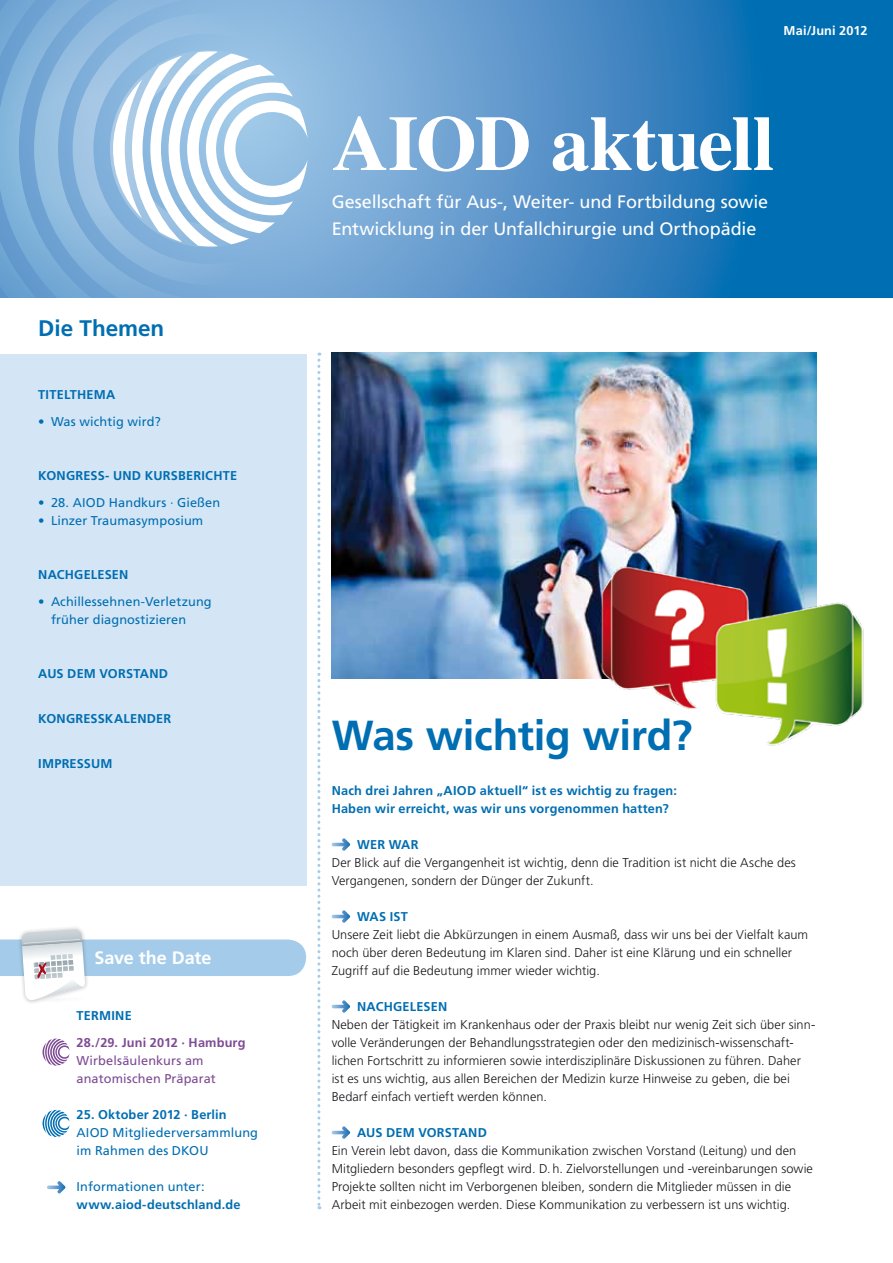
<style>
.page{position:relative;width:893px;height:1263px;background:#fff}
.page>*{position:absolute;margin:0;border:0;box-sizing:border-box;transform-origin:0 0}
.t1{font:700 78px "Times";letter-spacing:-.015em;color:#fff}
.t2{font:700 42px "Frutiger LT Std";letter-spacing:-.01em;color:#006eb2}
.t3{font:700 22.5px "Frutiger LT Std";color:#006eb2}
.t4{font:18px/27px "Frutiger LT Std";letter-spacing:-.005em;color:#fff}
.t5{font:700 18px "Frutiger LT Std";color:#fff}
.t6{font:300 12.75px/18px "Frutiger LT Std";letter-spacing:.005em;color:#1a171c}
.t7{font:700 12.75px/18px "Frutiger LT Std";letter-spacing:.015em;color:#006eb2}
.t8{font:12.75px/18px "Frutiger LT Std";letter-spacing:.01em;color:#006eb2}
.t9{font:12.75px/18px "Frutiger LT Std";letter-spacing:.01em;color:#7e4a94}
.t10{font:700 12.75px "Frutiger LT Std";letter-spacing:.015em;color:#7e4a94}
.t11{font:700 12.75px "Frutiger LT Std";letter-spacing:.01em;color:#fff}
</style>
<div class="page">
<svg style="left:281px;top:0;width:612px;height:298px;background:#418bc4"></svg>
<svg style="left:0;top:0;width:281px;height:298px;background:#83b1da"></svg>
<svg style="left:317px;top:353px;width:3px;height:856px"></svg>
<img style="left:332px;top:353px;width:484px;height:325px">
<svg style="left:113px;top:51px;width:195px;height:195px"></svg>
<div style="left:17px;top:925px;width:69px;height:25px;background:#1a171c;opacity:.3"></div>
<svg style="left:0;top:929px;width:306px;height:74px"></svg>
<img style="left:597px;top:563px;width:267px;height:183px">
<div style="left:0;top:354px;width:306px;height:531px;background:#d4e6f5"></div>
<svg style="left:47px;top:1181px;width:18px;height:12px"></svg>
<svg style="left:332px;top:838px;width:18px;height:13px"></svg>
<svg style="left:332px;top:910px;width:18px;height:13px"></svg>
<svg style="left:332px;top:1000px;width:18px;height:13px"></svg>
<svg style="left:332px;top:1126px;width:18px;height:13px"></svg>
<svg style="left:43px;top:1110px;width:26px;height:27px"></svg>
<svg style="left:43px;top:1038px;width:26px;height:27px"></svg>
<h3 class="t3" style="left:38px;top:315px;width:128px">Die Themen</h3>
<p class="t7" style="left:38px;top:386px;width:76px">Titelthema</p>
<p class="t8" style="left:38px;top:413px;width:124px">• Was wichtig wird?</p>
<p class="t7" style="left:38px;top:467px;width:200px">Kongress- und Kursberichte</p>
<p class="t8" style="left:38px;top:494px;width:184px">• 28. AIOD Handkurs · Gießen</p>
<p class="t8" style="left:38px;top:512px;width:167px">• Linzer Traumasymposium</p>
<p class="t7" style="left:38px;top:566px;width:92px">Nachgelesen</p>
<p class="t8" style="left:51px;top:593px;width:162px;text-indent:-13px">• Achillessehnen-Verletzung früher diagnostizieren</p>
<p class="t7" style="left:38px;top:665px;width:131px">AUs dem Vorstand</p>
<p class="t7" style="left:38px;top:710px;width:134px">Kongresskalender</p>
<p class="t7" style="left:38px;top:755px;width:76px">Impressum</p>
<h3 class="t5" style="left:95px;top:947px;width:118px">Save the Date</h3>
<p class="t7" style="left:77px;top:1007px;width:57px">Termine</p>
<p class="t10" style="left:77px;top:1035px;width:170px">28./29. Juni 2012 · Hamburg</p>
<p class="t9" style="left:77px;top:1052px;width:141px">Wirbelsäulenkurs am anatomischen Präparat</p>
<p class="t7" style="left:77px;top:1106px;width:152px">25. Oktober 2012 · Berlin</p>
<p class="t8" style="left:77px;top:1124px;width:183px">AIOD Mitgliederversammlung im Rahmen des DKOU</p>
<p class="t8" style="left:77px;top:1178px;width:130px">Informationen unter:</p>
<p class="t7" style="left:77px;top:1196px;width:165px">www.aiod-deutschland.de</p>
<p class="t11" style="left:784px;top:23px;width:85px">Mai/Juni 2012</p>
<h1 class="t1" style="left:332px;top:69px;width:444px">AIOD aktuell</h1>
<h3 class="t4" style="left:332px;top:188px;width:438px">Gesellschaft für Aus-, Weiter- und Fortbildung sowie<br>Entwicklung in der Unfallchirurgie und Orthopädie</h3>
<h2 class="t2" style="left:332px;top:711px;width:362px">Was wichtig wird?</h2>
<p class="t7" style="left:332px;top:782px;width:130px">Nach drei Jahren „AIOD</p>
<p class="t7" style="left:332px;top:782px;width:347px;text-indent:148px">aktuell“ ist es wichtig zu fragen:<br>Haben wir erreicht, was wir uns vorgenommen hatten?</p>
<p class="t7" style="left:357px;top:836px;width:63px">Wer war</p>
<p class="t6" style="left:332px;top:854px;width:466px">Der Blick auf die Vergangenheit ist wichtig, denn die Tradition ist nicht die Asche des<br>Vergangenen, sondern der Dünger der Zukunft.</p>
<p class="t7" style="left:357px;top:908px;width:52px">Was ist</p>
<p class="t6" style="left:332px;top:926px;width:478px">Unsere Zeit liebt die Abkürzungen in einem Ausmaß, dass wir uns bei der Vielfalt kaum noch über deren Bedeutung im Klaren sind. Daher ist eine Klärung und ein schneller<br>Zugriff auf die Bedeutung immer wieder wichtig.</p>
<p class="t7" style="left:357px;top:998px;width:92px">Nachgelesen</p>
<p class="t6" style="left:332px;top:1016px;width:485px">Neben der Tätigkeit im Krankenhaus oder der Praxis bleibt nur wenig Zeit sich über sinn&shy;volle Veränderungen der Behandlungsstrategien oder den medizinisch-wissenschaft&shy;lichen Fortschritt zu informieren sowie interdisziplinäre Diskussionen zu führen. Daher ist es uns wichtig, aus allen Bereichen der Medizin kurze Hinweise zu geben, die bei Bedarf einfach vertieft werden können.</p>
<p class="t7" style="left:357px;top:1124px;width:131px">Aus dem Vorstand</p>
<p class="t6" style="left:332px;top:1142px;width:483px">Ein Verein lebt davon, dass die Kommunikation zwischen Vorstand (Leitung) und den Mitgliedern besonders gepflegt wird. D.h. Zielvorstellungen und -vereinbarungen sowie Projekte sollten nicht im Verborgenen bleiben, sondern die Mitglieder müssen in die Arbeit mit einbezogen werden. Diese Kommunikation zu verbessern ist uns wichtig.</p>
</div>
